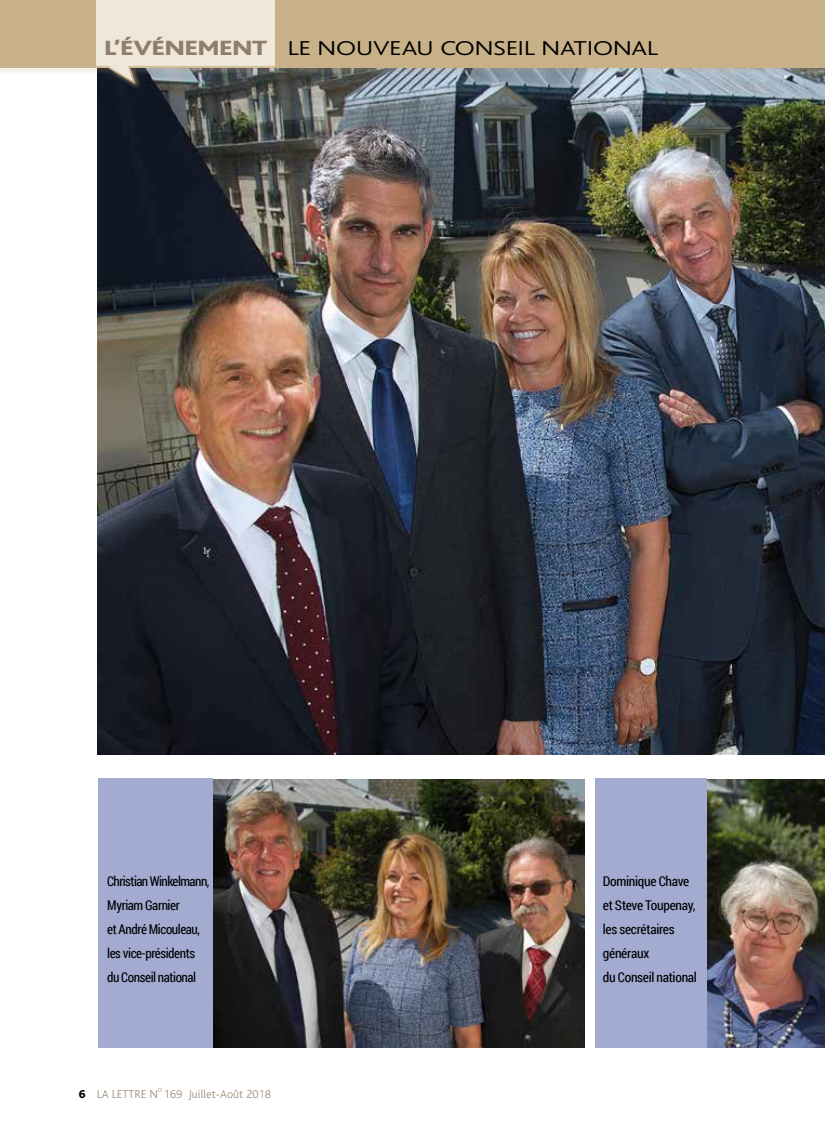
<style>
.page{position:relative;width:825px;height:1136px;background:#fff}
.page>*{position:absolute;margin:0;border:0;box-sizing:border-box;transform-origin:0 0}
.t1{font:300 21px "Bliss";letter-spacing:-.015em;color:#000;scale:1.28 1}
.t2{font:13.5px/24px "Roboto Condensed";letter-spacing:-.025em;color:#000}
.t3{font:300 12px "Bliss";color:#a39585}
.t4{font:800 12px "Bliss";color:#000}
.t5{font:300 6px "Bliss";color:#a39585}
.s1{font-weight:800;font-size:21.6px;color:#8f7e6c}
</style>
<div class="page">
<img style="left:98px;top:91px;width:727px;height:663px">
<img style="left:706px;top:779px;width:119px;height:268px">
<img style="left:212px;top:779px;width:373px;height:268px">
<div style="left:595px;top:778px;width:111px;height:269px;background:#a3abd1"></div>
<div style="left:98px;top:778px;width:114px;height:269px;background:#a3abd1"></div>
<div style="left:0;top:0;width:825px;height:68px;background:#c8b188"></div>
<div style="left:97px;top:0;width:178px;height:68px;background:#efe7d9"></div>
<svg style="left:0;top:65px;width:825px;height:26px"></svg>
<h1 class="t1" style="left:104px;top:37px;width:354px"><span class="s1">L’ÉVÉNEMENT</span> LE NOUVEAU CONSEIL NAT</h1>
<h1 class="t1" style="left:587px;top:37px;width:19px">IONAL</h1>
<p class="t2" style="left:107px;top:868px;width:104px">Christian Winkelmann,<br>Myriam Garnier<br>et André Micouleau, les vice-présidents du Conseil national</p>
<p class="t3" style="left:97px;top:1087px;width:63px">LA LETTRE N</p>
<p class="t5" style="left:158px;top:1086px;width:6px">O</p>
<p class="t4" style="left:79px;top:1087px;width:8px">6</p>
<p class="t3" style="left:164px;top:1087px;width:109px">169 JUILLET-AOÛT 2018</p>
<p class="t2" style="left:603px;top:868px;width:96px">Dominique Chave et Steve Toupenay, les secrétaires généraux<br>du Conseil national</p>
</div>
